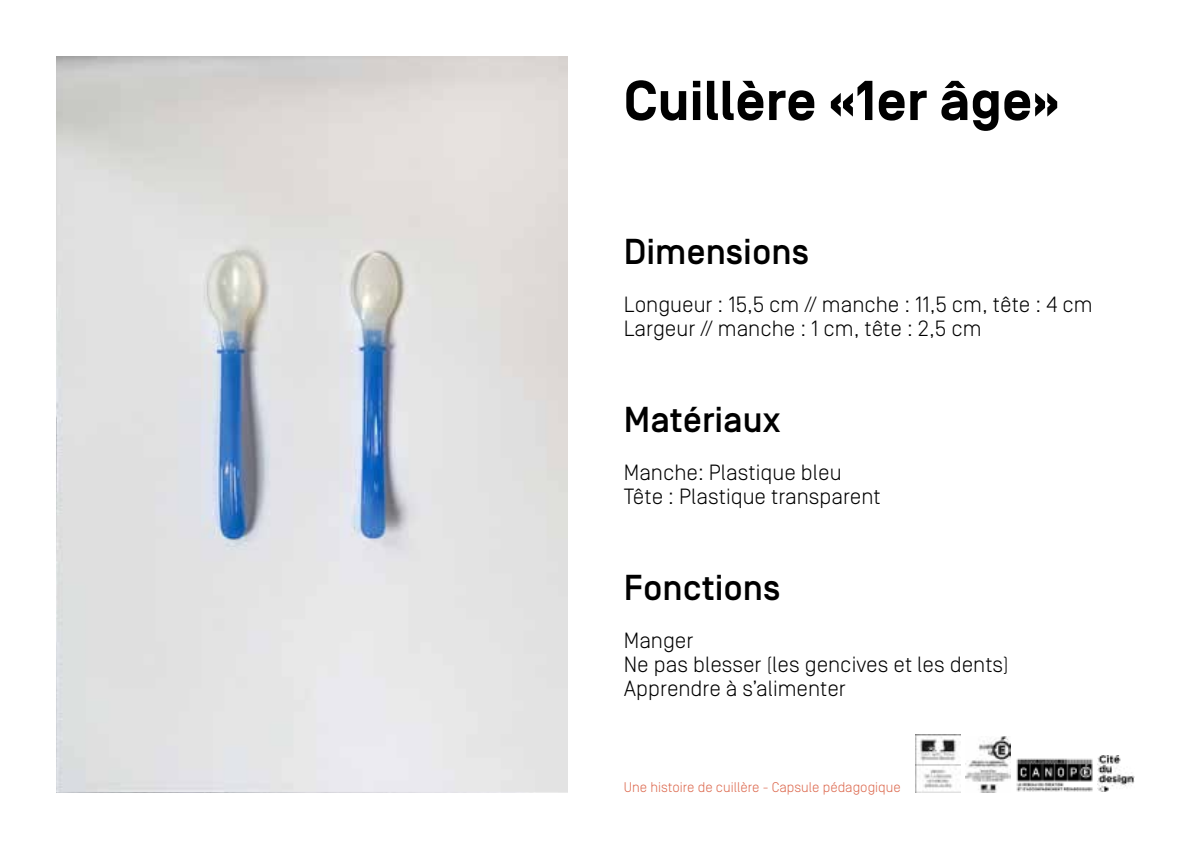
<style>
.page{position:relative;width:1191px;height:845px;background:#fff}
.page>*{position:absolute;margin:0;border:0;box-sizing:border-box;transform-origin:0 0}
.t1{font:700 56px "Simplon BP";color:#000}
.t2{font:500 36px "Simplon BP";color:#000}
.t3{font:300 22px/24px "Simplon BP";color:#000}
.t4{font:300 14px "Simplon BP";color:#dc674c}
</style>
<div class="page">
<img style="left:57px;top:57px;width:510px;height:735px">
<img style="left:1016px;top:758px;width:77px;height:34px">
<img style="left:916px;top:735px;width:45px;height:57px">
<img style="left:965px;top:736px;width:45px;height:56px">
<img style="left:1098px;top:756px;width:36px;height:36px">
<h1 class="t1" style="left:624px;top:69px;width:437px">Cuillère «1er âge»</h1>
<h2 class="t2" style="left:624px;top:231px;width:187px">Dimensions</h2>
<p class="t3" style="left:624px;top:292px;width:470px">Longueur : 15,5 cm // manche : 11,5 cm, tête : 4 cm<br>Largeur // manche : 1 cm, tête : 2,5 cm</p>
<h2 class="t2" style="left:624px;top:399px;width:158px">Matériaux</h2>
<p class="t3" style="left:624px;top:460px;width:258px">Manche: Plastique bleu<br>Tête : Plastique transparent</p>
<h2 class="t2" style="left:624px;top:567px;width:158px">Fonctions</h2>
<p class="t3" style="left:624px;top:628px;width:387px">Manger<br>Ne pas blesser (les gencives et les dents)<br>Apprendre à s’alimenter</p>
<p class="t4" style="left:624px;top:779px;width:278px">Une histoire de cuillère - Capsule pédagogique</p>
</div>
